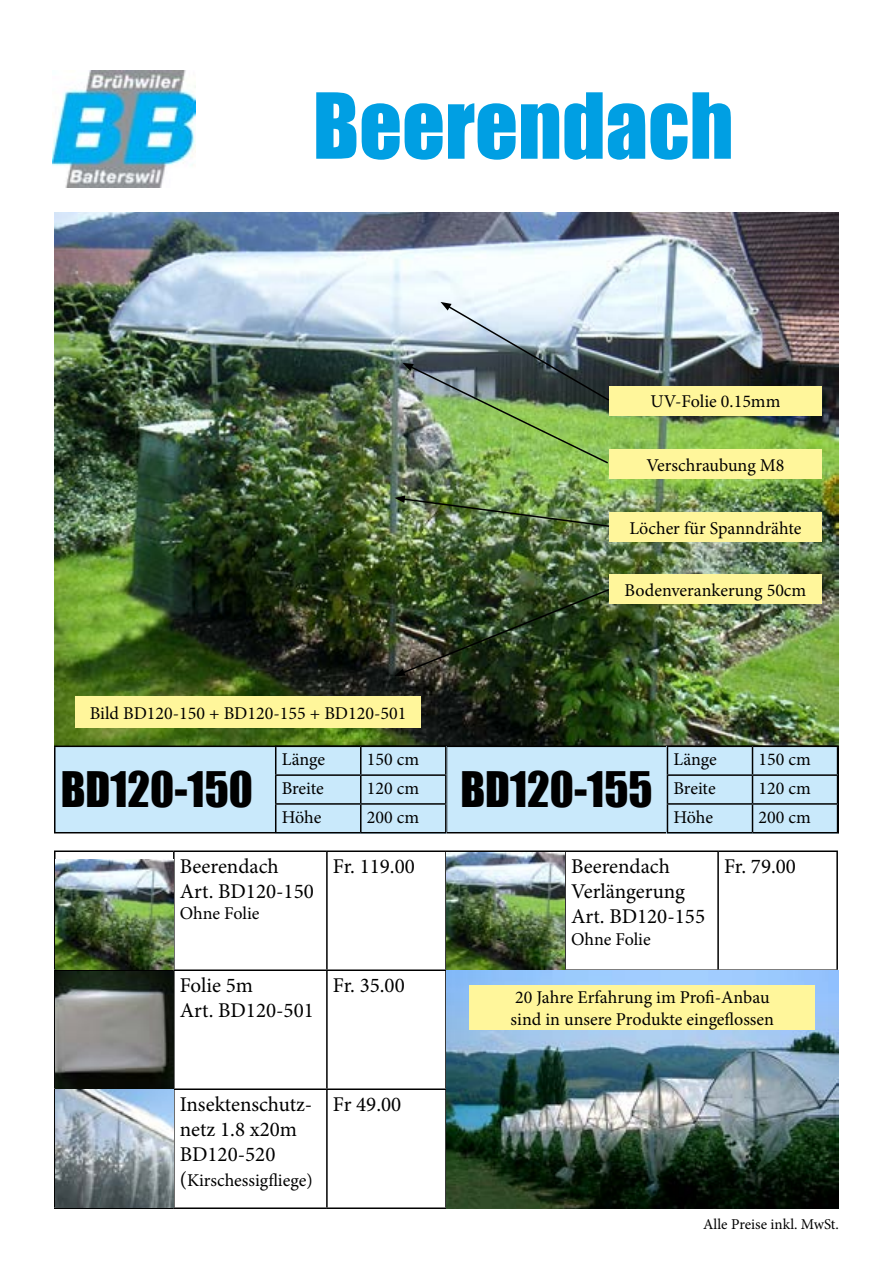
<style>
.page{position:relative;width:893px;height:1263px;background:#fff}
.page>*{position:absolute;margin:0;border:0;box-sizing:border-box;transform-origin:0 0}
.t1{font:84px "Impact";color:#009fe3}
.t2{font:45px "Impact";color:#000}
.t3{font:21px/25.2px "Minion Pro";color:#000}
.t4{font:18px/21.6px "Minion Pro";color:#000}
.t5{font:15px "Minion Pro";color:#000}
.s1{font-size:21px}
</style>
<div class="page">
<img style="left:54px;top:213px;width:784px;height:532px">
<img style="left:394px;top:588px;width:217px;height:88px">
<img style="left:53px;top:71px;width:143px;height:116px">
<div style="left:609px;top:512px;width:213px;height:30px;background:#fff69b"></div>
<div style="left:609px;top:574px;width:213px;height:30px;background:#fff69b"></div>
<div style="left:609px;top:449px;width:213px;height:30px;background:#fff69b"></div>
<div style="left:609px;top:386px;width:213px;height:30px;background:#fff69b"></div>
<img style="left:403px;top:302px;width:208px;height:163px">
<hr style="left:54px;top:850px;width:120px;height:2px;background:#000">
<hr style="left:54px;top:852px;width:2px;height:117px;background:#000">
<hr style="left:174px;top:850px;width:153px;height:2px;background:#000">
<hr style="left:173px;top:852px;width:2px;height:117px;background:#000">
<hr style="left:327px;top:850px;width:119px;height:2px;background:#000">
<hr style="left:326px;top:852px;width:2px;height:117px;background:#000">
<hr style="left:446px;top:850px;width:119px;height:2px;background:#000">
<hr style="left:445px;top:852px;width:2px;height:117px;background:#000">
<hr style="left:565px;top:850px;width:153px;height:2px;background:#000">
<hr style="left:564px;top:852px;width:2px;height:117px;background:#000">
<hr style="left:718px;top:850px;width:120px;height:2px;background:#000">
<hr style="left:717px;top:852px;width:2px;height:117px;background:#000">
<hr style="left:836px;top:852px;width:2px;height:117px;background:#000">
<hr style="left:54px;top:969px;width:120px;height:2px;background:#000">
<hr style="left:54px;top:971px;width:2px;height:117px;background:#000">
<hr style="left:174px;top:969px;width:153px;height:2px;background:#000">
<hr style="left:173px;top:971px;width:2px;height:117px;background:#000">
<hr style="left:327px;top:969px;width:119px;height:2px;background:#000">
<hr style="left:326px;top:971px;width:2px;height:117px;background:#000">
<hr style="left:446px;top:969px;width:119px;height:2px;background:#000">
<hr style="left:445px;top:971px;width:2px;height:117px;background:#000">
<hr style="left:565px;top:969px;width:153px;height:2px;background:#000">
<hr style="left:718px;top:969px;width:120px;height:2px;background:#000">
<hr style="left:54px;top:1088px;width:120px;height:2px;background:#000">
<hr style="left:54px;top:1090px;width:2px;height:117px;background:#000">
<hr style="left:174px;top:1088px;width:153px;height:2px;background:#000">
<hr style="left:173px;top:1090px;width:2px;height:117px;background:#000">
<hr style="left:327px;top:1088px;width:119px;height:2px;background:#000">
<hr style="left:326px;top:1090px;width:2px;height:117px;background:#000">
<hr style="left:445px;top:1090px;width:2px;height:117px;background:#000">
<hr style="left:54px;top:1207px;width:120px;height:2px;background:#000">
<hr style="left:174px;top:1207px;width:153px;height:2px;background:#000">
<hr style="left:327px;top:1207px;width:119px;height:2px;background:#000">
<img style="left:56px;top:859px;width:117px;height:110px">
<img style="left:447px;top:852px;width:117px;height:117px">
<img style="left:56px;top:971px;width:117px;height:117px">
<img style="left:56px;top:1090px;width:117px;height:117px">
<div style="left:56px;top:747px;width:611px;height:85px;background:#c9e9fb"></div>
<hr style="left:54px;top:745px;width:392px;height:2px;background:#000">
<hr style="left:54px;top:747px;width:2px;height:85px;background:#000">
<hr style="left:446px;top:745px;width:393px;height:2px;background:#000">
<hr style="left:837px;top:747px;width:2px;height:85px;background:#000">
<hr style="left:54px;top:832px;width:392px;height:1px;background:#000">
<hr style="left:446px;top:832px;width:393px;height:1px;background:#000">
<div style="left:275px;top:745px;width:171px;height:88px;background:#c9e9fb"></div>
<hr style="left:275px;top:745px;width:86px;height:2px;background:#000">
<hr style="left:361px;top:745px;width:86px;height:2px;background:#000">
<hr style="left:360px;top:747px;width:2px;height:27px;background:#000">
<hr style="left:445px;top:747px;width:2px;height:27px;background:#000">
<hr style="left:275px;top:774px;width:86px;height:2px;background:#000">
<hr style="left:361px;top:774px;width:86px;height:2px;background:#000">
<hr style="left:360px;top:776px;width:2px;height:27px;background:#000">
<hr style="left:445px;top:776px;width:2px;height:27px;background:#000">
<hr style="left:275px;top:803px;width:86px;height:2px;background:#000">
<svg style="left:275px;top:747px;width:1px;height:85px"></svg>
<hr style="left:361px;top:803px;width:86px;height:2px;background:#000">
<hr style="left:360px;top:805px;width:2px;height:27px;background:#000">
<hr style="left:445px;top:805px;width:2px;height:27px;background:#000">
<hr style="left:275px;top:832px;width:86px;height:1px;background:#000">
<hr style="left:361px;top:832px;width:86px;height:1px;background:#000">
<div style="left:75px;top:696px;width:346px;height:32px;background:#fff69b"></div>
<div style="left:667px;top:745px;width:171px;height:88px;background:#c9e9fb"></div>
<hr style="left:667px;top:745px;width:85px;height:2px;background:#000">
<hr style="left:752px;top:745px;width:86px;height:2px;background:#000">
<hr style="left:667px;top:774px;width:85px;height:2px;background:#000">
<hr style="left:752px;top:774px;width:86px;height:2px;background:#000">
<hr style="left:667px;top:803px;width:85px;height:2px;background:#000">
<svg style="left:667px;top:747px;width:1px;height:85px"></svg>
<hr style="left:752px;top:803px;width:86px;height:2px;background:#000">
<svg style="left:752px;top:747px;width:1px;height:85px"></svg>
<svg style="left:837px;top:747px;width:1px;height:85px"></svg>
<hr style="left:667px;top:832px;width:85px;height:1px;background:#000">
<hr style="left:752px;top:832px;width:86px;height:1px;background:#000">
<img style="left:446px;top:971px;width:392px;height:238px">
<img style="left:394px;top:495px;width:217px;height:33px">
<div style="left:469px;top:985px;width:346px;height:45px;background:#fff69b"></div>
<h1 class="t1" style="left:313px;top:61px;width:422px">Beerendach</h1>
<p class="t4" style="left:650px;top:391px;width:132px">UV-Folie 0.15mm</p>
<p class="t4" style="left:646px;top:454px;width:140px">Verschraubung M8</p>
<p class="t4" style="left:629px;top:517px;width:174px">Löcher für Spanndrähte</p>
<p class="t4" style="left:90px;top:702px;width:318px">Bild BD120-150 + BD120-155 + BD120-501</p>
<p class="t4" style="left:625px;top:579px;width:183px">Bodenverankerung 50cm</p>
<p class="t4" style="left:282px;top:749px;width:45px">Länge</p>
<p class="t4" style="left:367px;top:749px;width:54px">150 cm</p>
<p class="t4" style="left:282px;top:778px;width:44px">Breite</p>
<p class="t4" style="left:367px;top:778px;width:54px">120 cm</p>
<p class="t4" style="left:282px;top:806px;width:41px">Höhe</p>
<p class="t4" style="left:367px;top:806px;width:54px">200 cm</p>
<h2 class="t2" style="left:61px;top:755px;width:194px">BD120-150</h2>
<h2 class="t2" style="left:460px;top:755px;width:194px">BD120-155</h2>
<p class="t4" style="left:673px;top:749px;width:45px">Länge</p>
<p class="t4" style="left:758px;top:749px;width:54px">150 cm</p>
<p class="t4" style="left:673px;top:778px;width:44px">Breite</p>
<p class="t4" style="left:758px;top:778px;width:54px">120 cm</p>
<p class="t4" style="left:673px;top:806px;width:41px">Höhe</p>
<p class="t4" style="left:758px;top:806px;width:54px">200 cm</p>
<p class="t3" style="left:180px;top:853px;width:136px">Beerendach<br>Art. BD120-150</p>
<p class="t4" style="left:180px;top:903px;width:81px">Ohne Folie</p>
<p class="t3" style="left:333px;top:853px;width:83px">Fr. 119.00</p>
<p class="t3" style="left:571px;top:853px;width:136px">Beerendach<br>Verlängerung<br>Art. BD120-155</p>
<p class="t4" style="left:571px;top:928px;width:81px">Ohne Folie</p>
<p class="t3" style="left:724px;top:853px;width:73px">Fr. 79.00</p>
<p class="t3" style="left:180px;top:972px;width:136px">Folie 5m<br>Art. BD120-501</p>
<p class="t3" style="left:333px;top:972px;width:73px">Fr. 35.00</p>
<p class="t3" style="left:180px;top:1091px;width:134px">Insektenschutz&shy;netz 1.8 x20m<br>BD120-520</p>
<p class="t4" style="left:180px;top:1170px;width:134px"><span class="s1">(</span>Kirschessigfliege)</p>
<p class="t3" style="left:333px;top:1091px;width:70px">Fr 49.00</p>
<p class="t4" style="left:511px;top:986px;width:265px">20 Jahre Erfahrung im Profi-Anbau sind in unsere Produkte eingeflossen</p>
<p class="t5" style="left:703px;top:1214px;width:137px">Alle Preise inkl. MwSt.</p>
</div>
